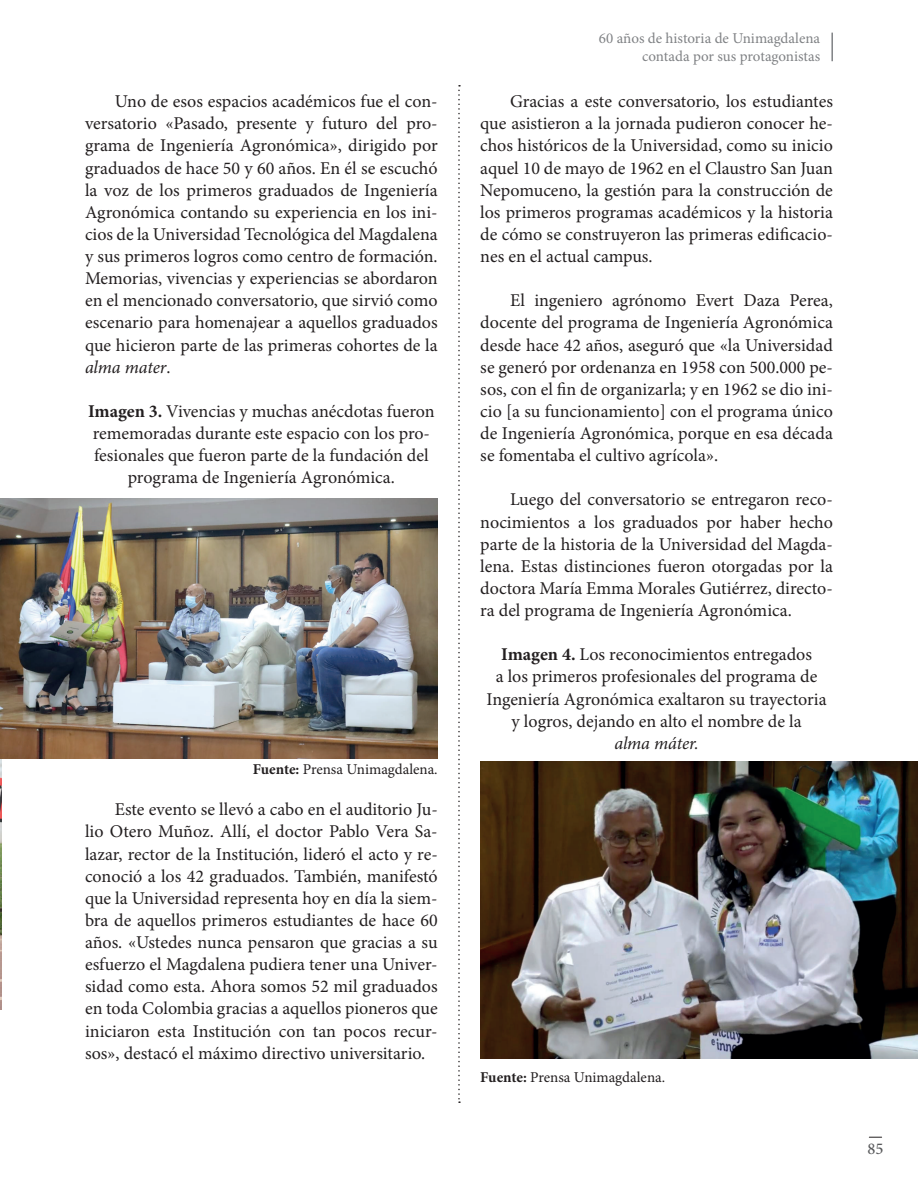
<style>
.page{position:relative;width:918px;height:1188px;background:#fff}
.page>*{position:absolute;margin:0;border:0;box-sizing:border-box;transform-origin:0 0}
.t1{font:18px/22px "Minion Pro";color:#231f20;text-align:justify}
.t2{font:italic 18px "Minion Pro";letter-spacing:-.01em;color:#231f20}
.t3{font:500 16.5px "Minion Pro";color:#57585a}
.t4{font:15px/18px "Minion Pro";letter-spacing:-.005em;color:#808285;text-align:right}
.t5{font:15px "Minion Pro";color:#231f20}
.s1{font-style:italic}
.s2{font-weight:700}
</style>
<div class="page">
<hr style="left:831px;top:33px;width:2px;height:28px;background:#808285">
<svg style="left:869px;top:1137px;width:13px;height:1px"></svg>
<img style="left:0;top:758px;width:2px;height:252px">
<img style="left:0;top:499px;width:438px;height:259px">
<img style="left:480px;top:762px;width:438px;height:297px">
<svg style="left:458px;top:85px;width:2px;height:1018px"></svg>
<p class="t1" style="left:85px;top:90px;width:354px;text-indent:30px">Uno de esos espacios académicos fue el con&shy;versatorio «Pasado, presente y futuro del pro&shy;grama de Ingeniería Agronómica», dirigido por graduados de hace 50 y 60 años. En él se escuchó la voz de los primeros graduados de Ingeniería Agronómica contando su experiencia en los ini&shy;cios de la Universidad Tecnológica del Magdalena y sus primeros logros como centro de formación.<br>Memorias, vivencias y experiencias se abordaron en el mencionado conversatorio, que sirvió como escenario para homenajear a aquellos graduados que hicieron parte de las primeras cohortes de la <span class="s1">alma mater</span>.</p>
<p class="t1" style="left:88px;top:400px;width:348px;text-align:center"><span class="s2">Imagen 3.</span> Vivencias y muchas anécdotas fueron rememoradas durante este espacio con los pro&shy;fesionales que fueron parte de la fundación del programa de Ingeniería Agronómica.</p>
<p class="t5" style="left:253px;top:760px;width:186px"><span class="s2">Fuente:</span> Prensa Unimagdalena.</p>
<p class="t1" style="left:85px;top:799px;width:354px;text-indent:30px">Este evento se llevó a cabo en el auditorio Ju&shy;lio Otero Muñoz. Allí, el doctor Pablo Vera Sa&shy;lazar, rector de la Institución, lideró el acto y re&shy;conoció a los 42 graduados. También, manifestó que la Universidad representa hoy en día la siem&shy;bra de aquellos primeros estudiantes de hace 60 años. «Ustedes nunca pensaron que gracias a su esfuerzo el Magdalena pudiera tener una Univer&shy;sidad como esta. Ahora somos 52 mil graduados en toda Colombia gracias a aquellos pioneros que iniciaron esta Institución con tan pocos recur&shy;sos», destacó el máximo directivo universitario.</p>
<p class="t4" style="left:599px;top:30px;width:223px">60 años de historia de Unimagdalena contada por sus protagonistas</p>
<p class="t1" style="left:480px;top:90px;width:354px;text-indent:30px">Gracias a este conversatorio, los estudiantes que asistieron a la jornada pudieron conocer he&shy;chos históricos de la Universidad, como su inicio aquel 10 de mayo de 1962 en el Claustro San Juan Nepomuceno, la gestión para la construcción de los primeros programas académicos y la historia de cómo se construyeron las primeras edificacio&shy;nes en el actual campus.</p>
<p class="t1" style="left:480px;top:290px;width:354px;text-indent:30px">El ingeniero agrónomo Evert Daza Perea, docente del programa de Ingeniería Agronómica desde hace 42 años, aseguró que «la Universidad se generó por ordenanza en 1958 con 500.000 pe&shy;sos, con el fin de organizarla; y en 1962 se dio ini&shy;cio [a su funcionamiento] con el programa único de Ingeniería Agronómica, porque en esa década se fomentaba el cultivo agrícola».</p>
<p class="t1" style="left:480px;top:489px;width:354px;text-indent:30px">Luego del conversatorio se entregaron reco&shy;nocimientos a los graduados por haber hecho parte de la historia de la Universidad del Magda&shy;lena. Estas distinciones fueron otorgadas por la doctora María Emma Morales Gutiérrez, directo&shy;ra del programa de Ingeniería Agronómica.</p>
<p class="t1" style="left:487px;top:644px;width:342px;text-align:center"><span class="s2">Imagen 4.</span> Los reconocimientos entregados<br>a los primeros profesionales del programa de Ingeniería Agronómica exaltaron su trayectoria y logros, dejando en alto el nombre de la</p>
<p class="t2" style="left:614px;top:731px;width:86px">alma máter.</p>
<p class="t5" style="left:480px;top:1067px;width:186px"><span class="s2">Fuente:</span> Prensa Unimagdalena.</p>
<p class="t3" style="left:868px;top:1137px;width:17px">85</p>
</div>
